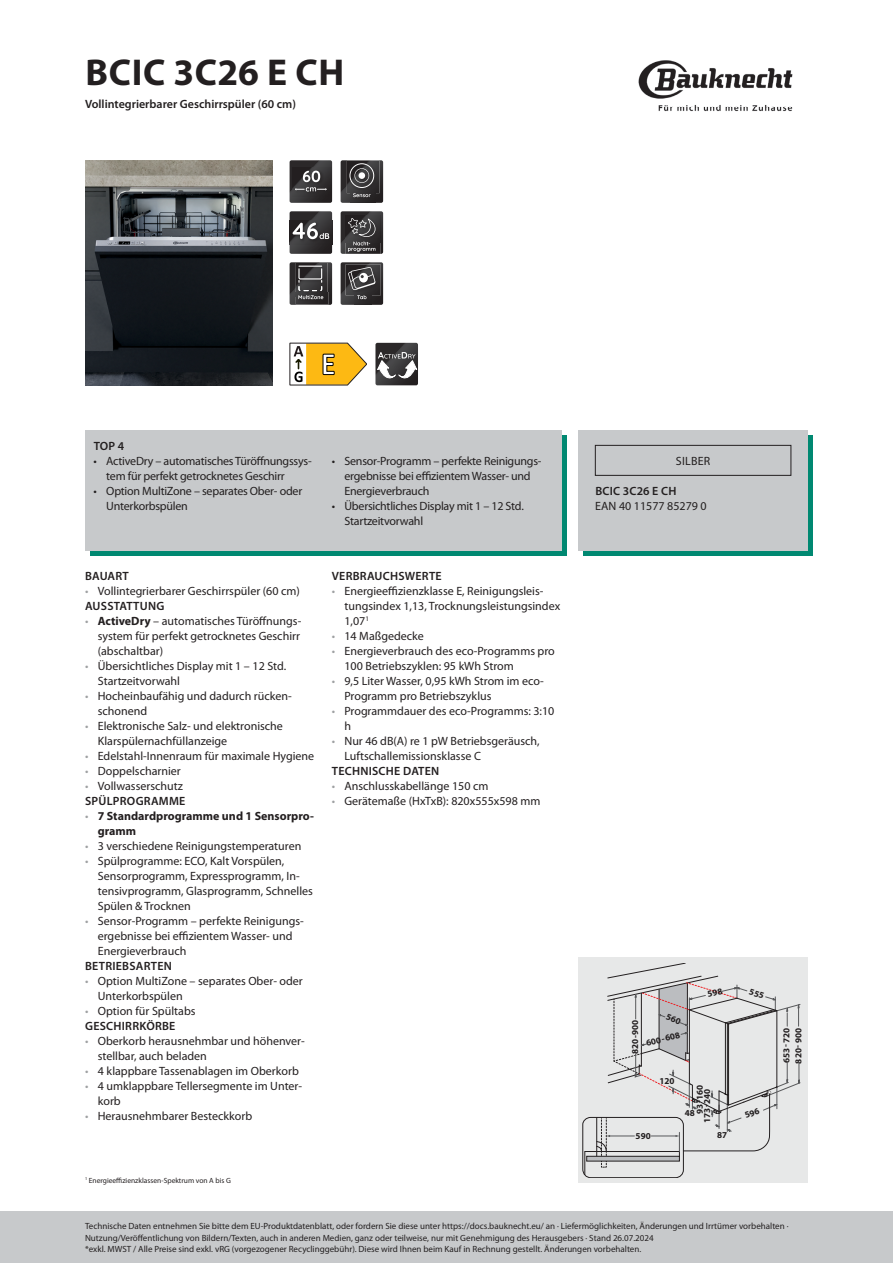
<style>
.page{position:relative;width:893px;height:1263px;background:#fff}
.page>*{position:absolute;margin:0;border:0;box-sizing:border-box;transform-origin:0 0}
.t1{font:700 37.5px "Myriad Pro";letter-spacing:.02em;color:#231f20}
.t2{font:12px/15px "Myriad Pro";color:#231f20}
.t3{font:12px/15px "Myriad Pro";letter-spacing:-.02em;color:#231f20}
.t4{font:600 12px "Myriad Pro";letter-spacing:.02em;color:#231f20}
.t5{font:600 12px "Myriad Pro";color:#231f20}
.t6{font:700 12px/15px "Myriad Pro";color:#231f20}
.t7{font:700 9.15px/11.9px "Myriad Pro";color:#231f20}
.t8{font:9px/11.2px "Myriad Pro";color:#231f20}
.t9{font:7.5px "Myriad Pro";color:#231f20}
.s1{color:#9ea0a2}
.s2{font-weight:600}
.s3{font-weight:700}
.s4{font-weight:400;color:#9ea0a2}
</style>
<div class="page">
<img style="left:638px;top:60px;width:155px;height:52px">
<div style="left:0;top:1212px;width:893px;height:51px;background:#c7c9cb"></div>
<img style="left:85px;top:160px;width:188px;height:225px">
<svg style="left:290px;top:160px;width:42px;height:43px;background:#444243"></svg>
<svg style="left:290px;top:211px;width:42px;height:43px;background:#4d4b4c"></svg>
<svg style="left:290px;top:262px;width:42px;height:43px;background:#484647"></svg>
<svg style="left:341px;top:160px;width:42px;height:43px;background:#484647"></svg>
<svg style="left:341px;top:211px;width:42px;height:43px;background:#474546"></svg>
<svg style="left:341px;top:262px;width:42px;height:43px;background:#4a4849"></svg>
<svg style="left:290px;top:343px;width:77px;height:42px"></svg>
<svg style="left:375px;top:343px;width:43px;height:42px;background:#5c5b5c"></svg>
<svg style="left:90px;top:436px;width:477px;height:120px;background:#20927f"></svg>
<div style="left:85px;top:430px;width:476px;height:120px;background:#c7c9cb"></div>
<div style="left:584px;top:436px;width:229px;height:120px;background:#008871"></div>
<div style="left:578px;top:430px;width:230px;height:120px;background:#c7c9cb"></div>
<div style="left:595px;top:445px;width:196px;height:30px;border:1px solid #231f20"></div>
<div style="left:578px;top:958px;width:230px;height:225px;background:#e7e8e8"></div>
<svg style="left:583px;top:963px;width:217px;height:215px"></svg>
<h1 class="t1" style="left:85px;top:48px;width:260px">BCIC 3C26 E CH</h1>
<p class="t5" style="left:85px;top:97px;width:212px">Vollintegrierbarer Geschirrspüler (60 cm)</p>
<p class="t4" style="left:94px;top:439px;width:32px">TOP 4</p>
<p class="t3" style="left:106px;top:454px;width:207px;text-indent:-13px">• ActiveDry – automatisches Türöffnungssys&shy;tem für perfekt getrocknetes Geschirr</p>
<p class="t3" style="left:106px;top:484px;width:197px;text-indent:-13px">• Option MultiZone – separates Ober- oder<br>Unterkorbspülen</p>
<p class="t3" style="left:344px;top:454px;width:199px;text-indent:-13px">• Sensor-Programm – perfekte Reinigungs&shy;ergebnisse bei effizientem Wasser- und<br>Energieverbrauch</p>
<p class="t3" style="left:344px;top:499px;width:181px;text-indent:-13px">• Übersichtliches Display mit 1 – 12 Std.<br>Startzeitvorwahl</p>
<p class="t4" style="left:85px;top:570px;width:45px">BAUART</p>
<p class="t2" style="left:85px;top:584px;width:216px"><span class="s1">•</span> Vollintegrierbarer Geschirrspüler (60 cm)<br><span class="s2">AUSSTATTUNG</span></p>
<p class="t2" style="left:98px;top:614px;width:205px;text-align:justify;text-indent:-13px"><span class="s1">•</span> <span class="s3">ActiveDry</span> – automatisches Türöffnungs&shy;system für perfekt getrocknetes Geschirr (abschaltbar)</p>
<p class="t2" style="left:98px;top:659px;width:190px;text-indent:-13px"><span class="s1">•</span> Übersichtliches Display mit 1 – 12 Std.<br>Startzeitvorwahl</p>
<p class="t2" style="left:98px;top:689px;width:195px;text-indent:-13px"><span class="s1">•</span> Hocheinbaufähig und dadurch rücken&shy;schonend</p>
<p class="t2" style="left:98px;top:719px;width:187px;text-indent:-13px"><span class="s1">•</span> Elektronische Salz- und elektronische<br>Klarspülernachfüllanzeige</p>
<p class="t2" style="left:85px;top:749px;width:231px"><span class="s1">•</span> Edelstahl-Innenraum für maximale Hygiene</p>
<p class="t2" style="left:85px;top:764px;width:97px"><span class="s1">•</span> Doppelscharnier</p>
<p class="t2" style="left:85px;top:779px;width:102px"><span class="s1">•</span> Vollwasserschutz<br><span class="s2">SPÜLPROGRAMME</span></p>
<p class="t6" style="left:98px;top:808px;width:218px;text-indent:-13px"><span class="s4">•</span> 7 Standardprogramme und 1 Sensorpro&shy;gramm</p>
<p class="t2" style="left:85px;top:839px;width:218px"><span class="s1">•</span> 3 verschiedene Reinigungstemperaturen</p>
<p class="t2" style="left:98px;top:854px;width:217px;text-indent:-13px"><span class="s1">•</span> Spülprogramme: ECO, Kalt Vorspülen, Sensorprogramm, Expressprogramm, In&shy;tensivprogramm, Glasprogramm, Schnelles Spülen &amp; Trocknen</p>
<p class="t2" style="left:98px;top:914px;width:208px;text-indent:-13px"><span class="s1">•</span> Sensor-Programm – perfekte Reinigungs&shy;ergebnisse bei effizientem Wasser- und<br>Energieverbrauch</p>
<p class="t4" style="left:85px;top:960px;width:88px">BETRIEBSARTEN</p>
<p class="t2" style="left:98px;top:974px;width:207px;text-indent:-13px"><span class="s1">•</span> Option MultiZone – separates Ober- oder<br>Unterkorbspülen</p>
<p class="t2" style="left:85px;top:1004px;width:112px"><span class="s1">•</span> Option für Spültabs<br><span class="s2">GESCHIRRKÖRBE</span></p>
<p class="t2" style="left:98px;top:1034px;width:208px;text-indent:-13px"><span class="s1">•</span> Oberkorb herausnehmbar und höhenver&shy;stellbar, auch beladen</p>
<p class="t2" style="left:85px;top:1064px;width:215px"><span class="s1">•</span> 4 klappbare Tassenablagen im Oberkorb</p>
<p class="t2" style="left:98px;top:1079px;width:206px;text-indent:-13px"><span class="s1">•</span> 4 umklappbare Tellersegmente im Unter&shy;korb</p>
<p class="t2" style="left:85px;top:1109px;width:169px"><span class="s1">•</span> Herausnehmbarer Besteckkorb</p>
<p class="t4" style="left:332px;top:570px;width:111px">VERBRAUCHSWERTE</p>
<p class="t2" style="left:344px;top:584px;width:217px;text-indent:-13px"><span class="s1">•</span> Energieeffizienzklasse E, Reinigungsleis&shy;tungsindex 1,13, Trocknungsleistungsindex<br>1,07<sup>1</sup></p>
<p class="t2" style="left:332px;top:629px;width:94px"><span class="s1">•</span> 14 Maßgedecke</p>
<p class="t2" style="left:344px;top:644px;width:212px;text-indent:-13px"><span class="s1">•</span> Energieverbrauch des eco-Programms pro<br>100 Betriebszyklen: 95 kWh Strom</p>
<p class="t2" style="left:344px;top:674px;width:201px;text-indent:-13px"><span class="s1">•</span> 9,5 Liter Wasser, 0,95 kWh Strom im eco-<br>Programm pro Betriebszyklus</p>
<p class="t2" style="left:344px;top:704px;width:211px;text-indent:-13px"><span class="s1">•</span> Programmdauer des eco-Programms: 3:10 h</p>
<p class="t2" style="left:344px;top:734px;width:197px;text-indent:-13px"><span class="s1">•</span> Nur 46 dB(A) re 1 pW Betriebsgeräusch,<br>Luftschallemissionsklasse C</p>
<p class="t4" style="left:332px;top:765px;width:109px">TECHNISCHE DATEN</p>
<p class="t2" style="left:332px;top:779px;width:158px"><span class="s1">•</span> Anschlusskabellänge 150 cm</p>
<p class="t2" style="left:332px;top:794px;width:210px"><span class="s1">•</span> Gerätemaße (HxTxB): 820x555x598 mm</p>
<p class="t9" style="left:85px;top:1176px;width:147px"><sup>1</sup> Energieeffizienzklassen-Spektrum von A bis G</p>
<p class="t2" style="left:676px;top:454px;width:36px">SILBER</p>
<p class="t4" style="left:595px;top:484px;width:82px">BCIC 3C26 E CH</p>
<p class="t2" style="left:595px;top:499px;width:113px">EAN 40 11577 85279 0</p>
<p class="t7" style="left:629px;top:1054px;width:36px;rotate:-90deg">820-900</p>
<p class="t7" style="left:645px;top:1037px;width:36px;rotate:-15deg">600-608</p>
<p class="t7" style="left:659px;top:1075px;width:17px">120</p>
<p class="t7" style="left:636px;top:1130px;width:17px">590</p>
<p class="t7" style="left:693px;top:1114px;width:30px;rotate:-90deg">93-160</p>
<p class="t7" style="left:701px;top:1123px;width:36px;rotate:-90deg">173-240</p>
<p class="t7" style="left:685px;top:1106px;width:12px">48</p>
<p class="t7" style="left:717px;top:1129px;width:12px">87</p>
<p class="t7" style="left:780px;top:1063px;width:37px;rotate:-90deg">653-720<br>820- 900</p>
<p class="t8" style="left:85px;top:1221px;width:705px">Technische Daten entnehmen Sie bitte dem EU-Produktdatenblatt, oder fordern Sie diese unter https://docs.bauknecht.eu/ an · Liefermöglichkeiten, Änderungen und Irrtümer vorbehalten ·<br>Nutzung/Veröffentlichung von Bildern/Texten, auch in anderen Medien, ganz oder teilweise, nur mit Genehmigung des Herausgebers · Stand 26.07.2024<br>*exkl. MWST / Alle Preise sind exkl. vRG (vorgezogener Recyclinggebühr). Diese wird Ihnen beim Kauf in Rechnung gestellt. Änderungen vorbehalten.</p>
</div>
